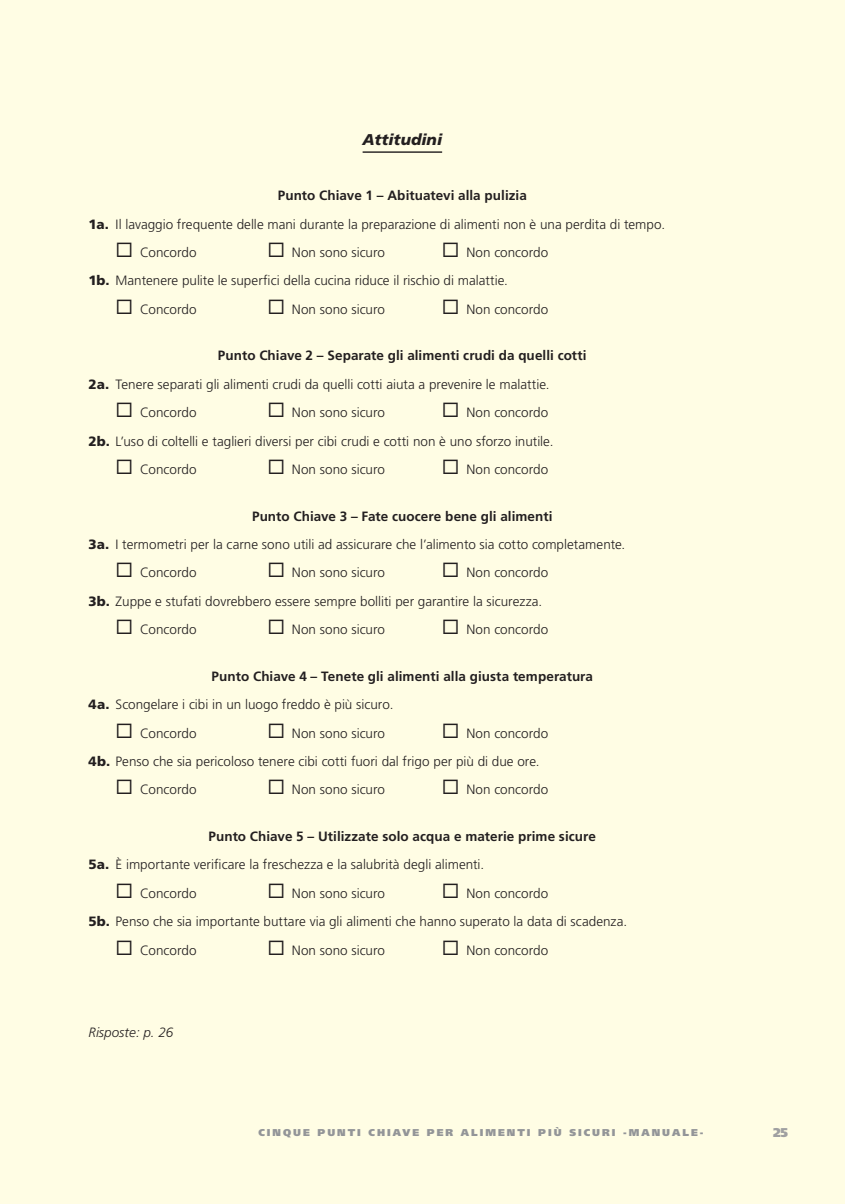
<style>
.page{position:relative;width:845px;height:1204px;background:#fff}
.page>*{position:absolute;margin:0;border:0;box-sizing:border-box;transform-origin:0 0}
.t1{font:italic 900 15.58px "Frutiger";color:#231f20}
.t2{font:300 13.47px "Frutiger";color:#231f20}
.t3{font:700 13.47px "Frutiger";color:#231f20}
.t4{font:italic 300 13.47px "Frutiger";color:#231f20}
.t5{font:900 12.78px "Frutiger";color:#a0a0a1}
.t6{font:900 9.97px "Frutiger";letter-spacing:.2em;color:#939598}
.s1{font-weight:900}
</style>
<div class="page">
<div style="left:0;top:0;width:844px;height:1204px;background:#fffde4"></div>
<hr style="left:362px;top:151px;width:80px;height:2px;background:#231f20">
<p class="t1" style="left:362px;top:133px;width:81px">Attitudini</p>
<p class="t3" style="left:278px;top:190px;width:250px">Punto Chiave 1 – Abituatevi alla pulizia</p>
<p class="t2" style="left:89px;top:218px;width:577px"><span class="s1">1a.</span> Il lavaggio frequente delle mani durante la preparazione di alimenti non è una perdita di tempo.</p>
<p class="t2" style="left:140px;top:247px;width:58px">Concordo</p>
<p class="t2" style="left:292px;top:247px;width:95px">Non sono sicuro</p>
<p class="t2" style="left:466px;top:247px;width:83px">Non concordo</p>
<p class="t2" style="left:89px;top:275px;width:420px"><span class="s1">1b.</span> Mantenere pulite le superfici della cucina riduce il rischio di malattie.</p>
<p class="t2" style="left:140px;top:304px;width:58px">Concordo</p>
<p class="t2" style="left:292px;top:304px;width:95px">Non sono sicuro</p>
<p class="t2" style="left:466px;top:304px;width:83px">Non concordo</p>
<p class="t3" style="left:218px;top:350px;width:370px">Punto Chiave 2 – Separate gli alimenti crudi da quelli cotti</p>
<p class="t2" style="left:89px;top:379px;width:462px"><span class="s1">2a.</span> Tenere separati gli alimenti crudi da quelli cotti aiuta a prevenire le malattie.</p>
<p class="t2" style="left:140px;top:407px;width:58px">Concordo</p>
<p class="t2" style="left:292px;top:407px;width:95px">Non sono sicuro</p>
<p class="t2" style="left:466px;top:407px;width:83px">Non concordo</p>
<p class="t2" style="left:89px;top:435px;width:466px"><span class="s1">2b.</span> L’uso di coltelli e taglieri diversi per cibi crudi e cotti non è uno sforzo inutile.</p>
<p class="t2" style="left:140px;top:464px;width:58px">Concordo</p>
<p class="t2" style="left:292px;top:464px;width:95px">Non sono sicuro</p>
<p class="t2" style="left:466px;top:464px;width:83px">Non concordo</p>
<p class="t3" style="left:252px;top:510px;width:302px">Punto Chiave 3 – Fate cuocere bene gli alimenti</p>
<p class="t2" style="left:89px;top:539px;width:538px"><span class="s1">3a.</span> I termometri per la carne sono utili ad assicurare che l’alimento sia cotto completamente.</p>
<p class="t2" style="left:140px;top:567px;width:58px">Concordo</p>
<p class="t2" style="left:292px;top:567px;width:95px">Non sono sicuro</p>
<p class="t2" style="left:466px;top:567px;width:83px">Non concordo</p>
<p class="t2" style="left:89px;top:596px;width:455px"><span class="s1">3b.</span> Zuppe e stufati dovrebbero essere sempre bolliti per garantire la sicurezza.</p>
<p class="t2" style="left:140px;top:624px;width:58px">Concordo</p>
<p class="t2" style="left:292px;top:624px;width:95px">Non sono sicuro</p>
<p class="t2" style="left:466px;top:624px;width:83px">Non concordo</p>
<p class="t3" style="left:211px;top:671px;width:382px">Punto Chiave 4 – Tenete gli alimenti alla giusta temperatura</p>
<p class="t2" style="left:89px;top:699px;width:306px"><span class="s1">4a.</span> Scongelare i cibi in un luogo freddo è più sicuro.</p>
<p class="t2" style="left:140px;top:727px;width:58px">Concordo</p>
<p class="t2" style="left:292px;top:727px;width:95px">Non sono sicuro</p>
<p class="t2" style="left:466px;top:727px;width:83px">Non concordo</p>
<p class="t2" style="left:89px;top:756px;width:452px"><span class="s1">4b.</span> Penso che sia pericoloso tenere cibi cotti fuori dal frigo per più di due ore.</p>
<p class="t2" style="left:140px;top:784px;width:58px">Concordo</p>
<p class="t2" style="left:292px;top:784px;width:95px">Non sono sicuro</p>
<p class="t2" style="left:466px;top:784px;width:83px">Non concordo</p>
<p class="t3" style="left:208px;top:831px;width:389px">Punto Chiave 5 – Utilizzate solo acqua e materie prime sicure</p>
<p class="t2" style="left:89px;top:859px;width:397px"><span class="s1">5a.</span> È importante verificare la freschezza e la salubrità degli alimenti.</p>
<p class="t2" style="left:140px;top:888px;width:58px">Concordo</p>
<p class="t2" style="left:292px;top:888px;width:95px">Non sono sicuro</p>
<p class="t2" style="left:466px;top:888px;width:83px">Non concordo</p>
<p class="t2" style="left:89px;top:916px;width:539px"><span class="s1">5b.</span> Penso che sia importante buttare via gli alimenti che hanno superato la data di scadenza.</p>
<p class="t2" style="left:140px;top:944px;width:58px">Concordo</p>
<p class="t2" style="left:292px;top:944px;width:95px">Non sono sicuro</p>
<p class="t2" style="left:466px;top:944px;width:83px">Non concordo</p>
<p class="t4" style="left:89px;top:1027px;width:86px">Risposte: p. 26</p>
<p class="t6" style="left:258px;top:1128px;width:446px">CINQUE PUNTI CHIAVE PER ALIMENTI PIÙ SICURI -MANUALE-</p>
<p class="t5" style="left:772px;top:1127px;width:17px">25</p>
</div>
